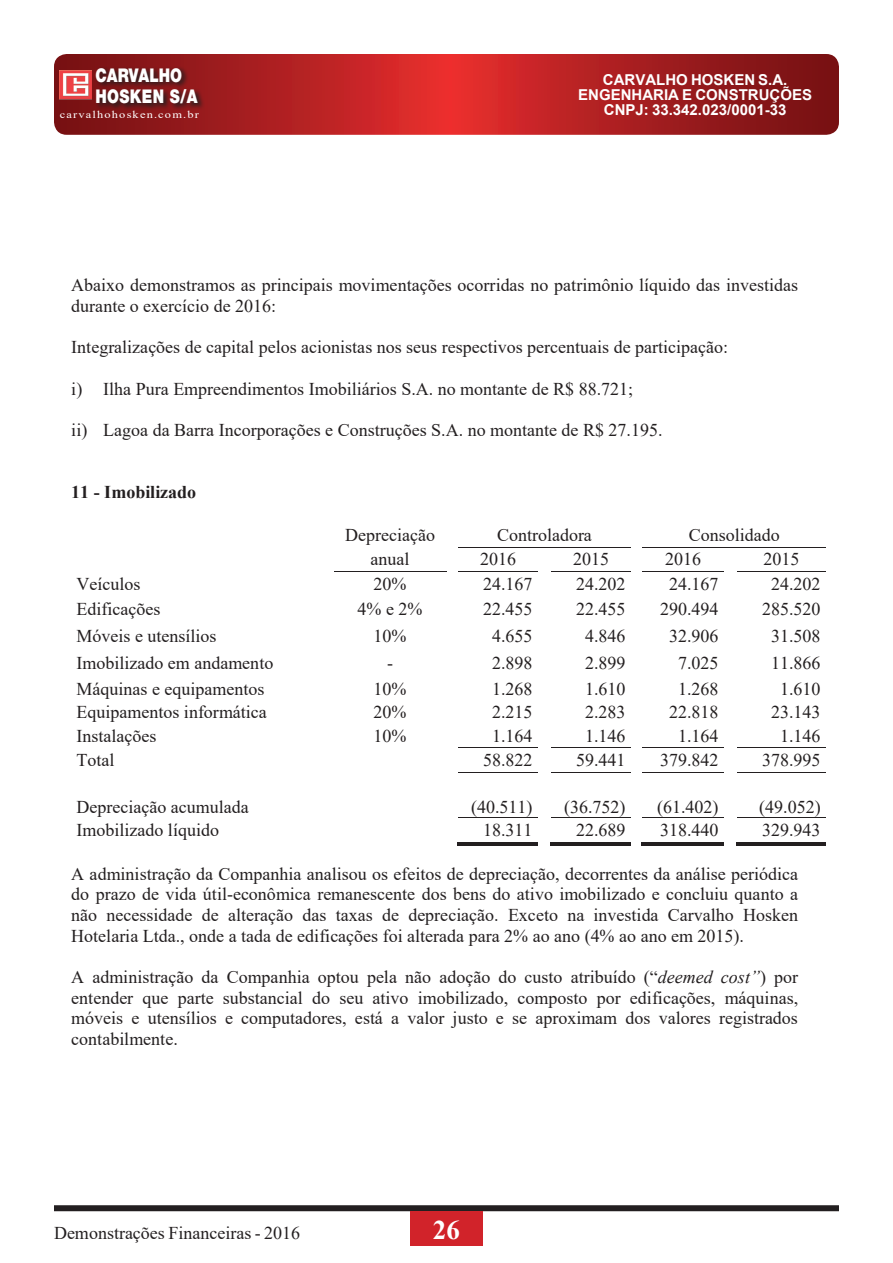
<style>
.page{position:relative;width:893px;height:1263px;background:#fff}
.page>*{position:absolute;margin:0;border:0;box-sizing:border-box;transform-origin:0 0}
.t1{font:700 27px "Times New Roman";color:#fff}
.t2{font:900 18.9px/21.6px "Helvetica Neue";color:#fff;scale:.79 1}
.t3{font:18px/20.7px "Times New Roman";color:#231f20;text-align:justify}
.t4{font:700 18px "Times New Roman";color:#231f20}
.t5{font:700 15px/15px "Arial";color:#fff;text-align:center}
.t6{font:10.5px "Times New Roman";letter-spacing:.095em;color:#fff;scale:1.18 1}
.s1{font-style:italic}
</style>
<div class="page">
<div style="left:54px;top:1205px;width:785px;height:6px;background:#231f20"></div>
<div style="left:410px;top:1212px;width:73px;height:34px;background:#d1232a"></div>
<svg style="left:54px;top:54px;width:785px;height:81px;background:#ac1f21"></svg>
<svg style="left:95px;top:66px;width:110px;height:45px;background:#69181a"></svg>
<img style="left:60px;top:70px;width:32px;height:29px">
<hr style="left:458px;top:547px;width:80px;height:1px;background:#231f20">
<svg style="left:538px;top:547px;width:14px;height:1px"></svg>
<hr style="left:552px;top:547px;width:79px;height:1px;background:#231f20">
<hr style="left:643px;top:547px;width:81px;height:1px;background:#231f20">
<svg style="left:724px;top:547px;width:14px;height:1px"></svg>
<hr style="left:738px;top:547px;width:88px;height:1px;background:#231f20">
<hr style="left:334px;top:571px;width:112px;height:1px;background:#231f20">
<hr style="left:458px;top:571px;width:80px;height:1px;background:#231f20">
<hr style="left:551px;top:571px;width:80px;height:1px;background:#231f20">
<hr style="left:643px;top:571px;width:81px;height:1px;background:#231f20">
<hr style="left:737px;top:571px;width:89px;height:1px;background:#231f20">
<hr style="left:458px;top:747px;width:80px;height:1px;background:#231f20">
<hr style="left:551px;top:747px;width:80px;height:1px;background:#231f20">
<hr style="left:643px;top:747px;width:81px;height:1px;background:#231f20">
<hr style="left:737px;top:747px;width:89px;height:1px;background:#231f20">
<hr style="left:458px;top:772px;width:80px;height:1px;background:#231f20">
<hr style="left:551px;top:772px;width:80px;height:1px;background:#231f20">
<hr style="left:643px;top:772px;width:81px;height:1px;background:#231f20">
<hr style="left:737px;top:772px;width:89px;height:1px;background:#231f20">
<hr style="left:458px;top:817px;width:80px;height:1px;background:#231f20">
<hr style="left:551px;top:817px;width:80px;height:1px;background:#231f20">
<hr style="left:643px;top:817px;width:81px;height:1px;background:#231f20">
<hr style="left:737px;top:817px;width:89px;height:1px;background:#231f20">
<hr style="left:457px;top:845px;width:81px;height:1px;background:#231f20">
<hr style="left:457px;top:842px;width:81px;height:1px;background:#231f20">
<hr style="left:550px;top:845px;width:81px;height:1px;background:#231f20">
<hr style="left:550px;top:842px;width:81px;height:1px;background:#231f20">
<hr style="left:642px;top:845px;width:82px;height:1px;background:#231f20">
<hr style="left:642px;top:842px;width:82px;height:1px;background:#231f20">
<hr style="left:736px;top:845px;width:90px;height:1px;background:#231f20">
<hr style="left:736px;top:842px;width:90px;height:1px;background:#231f20">
<p class="t2" style="left:95px;top:64px;width:131px">CARVALHO<br>HOSKEN S/A</p>
<p class="t6" style="left:60px;top:107px;width:119px">carvalhohosken.com.br</p>
<p class="t5" style="left:578px;top:73px;width:235px">CARVALHO HOSKEN S.A.<br>ENGENHARIA E CONSTRUÇÕES<br>CNPJ: 33.342.023/0001-33</p>
<p class="t3" style="left:71px;top:274px;width:728px">Abaixo demonstramos as principais movimentações ocorridas no patrimônio líquido das investidas durante o exercício de 2016:</p>
<p class="t3" style="left:71px;top:336px;width:658px">Integralizações de capital pelos acionistas nos seus respectivos percentuais de participação:</p>
<p class="t3" style="left:71px;top:378px;width:563px">i) Ilha Pura Empreendimentos Imobiliários S.A. no montante de R$ 88.721;</p>
<p class="t3" style="left:71px;top:419px;width:593px">ii) Lagoa da Barra Incorporações e Construções S.A. no montante de R$ 27.195.</p>
<p class="t4" style="left:71px;top:479px;width:126px">11 - Imobilizado</p>
<p class="t3" style="left:345px;top:524px;width:91px">Depreciação</p>
<p class="t3" style="left:497px;top:524px;width:96px">Controladora</p>
<p class="t3" style="left:689px;top:524px;width:93px">Consolidado</p>
<p class="t3" style="left:371px;top:548px;width:41px">anual</p>
<p class="t3" style="left:480px;top:548px;width:37px">2016</p>
<p class="t3" style="left:573px;top:548px;width:37px">2015</p>
<p class="t3" style="left:665px;top:548px;width:37px">2016</p>
<p class="t3" style="left:763px;top:548px;width:37px">2015</p>
<p class="t3" style="left:77px;top:573px;width:66px">Veículos</p>
<p class="t3" style="left:374px;top:573px;width:34px">20%</p>
<p class="t3" style="left:483px;top:573px;width:51px">24.167</p>
<p class="t3" style="left:576px;top:573px;width:51px">24.202</p>
<p class="t3" style="left:669px;top:573px;width:51px">24.167</p>
<p class="t3" style="left:771px;top:573px;width:51px">24.202</p>
<p class="t3" style="left:77px;top:598px;width:86px">Edificações</p>
<p class="t3" style="left:357px;top:598px;width:67px">4% e 2%</p>
<p class="t3" style="left:483px;top:598px;width:51px">22.455</p>
<p class="t3" style="left:576px;top:598px;width:51px">22.455</p>
<p class="t3" style="left:660px;top:598px;width:60px">290.494</p>
<p class="t3" style="left:762px;top:598px;width:60px">285.520</p>
<p class="t3" style="left:77px;top:625px;width:142px">Móveis e utensílios</p>
<p class="t3" style="left:374px;top:625px;width:34px">10%</p>
<p class="t3" style="left:492px;top:625px;width:42px">4.655</p>
<p class="t3" style="left:585px;top:625px;width:42px">4.846</p>
<p class="t3" style="left:669px;top:625px;width:51px">32.906</p>
<p class="t3" style="left:771px;top:625px;width:51px">31.508</p>
<p class="t3" style="left:77px;top:652px;width:198px">Imobilizado em andamento</p>
<p class="t3" style="left:387px;top:652px;width:7px">-</p>
<p class="t3" style="left:492px;top:652px;width:42px">2.898</p>
<p class="t3" style="left:585px;top:652px;width:42px">2.899</p>
<p class="t3" style="left:678px;top:652px;width:42px">7.025</p>
<p class="t3" style="left:771px;top:652px;width:51px">11.866</p>
<p class="t3" style="left:77px;top:678px;width:189px">Máquinas e equipamentos</p>
<p class="t3" style="left:374px;top:678px;width:34px">10%</p>
<p class="t3" style="left:492px;top:678px;width:42px">1.268</p>
<p class="t3" style="left:585px;top:678px;width:42px">1.610</p>
<p class="t3" style="left:678px;top:678px;width:42px">1.268</p>
<p class="t3" style="left:780px;top:678px;width:42px">1.610</p>
<p class="t3" style="left:77px;top:701px;width:192px">Equipamentos informática</p>
<p class="t3" style="left:374px;top:701px;width:34px">20%</p>
<p class="t3" style="left:492px;top:701px;width:42px">2.215</p>
<p class="t3" style="left:585px;top:701px;width:42px">2.283</p>
<p class="t3" style="left:669px;top:701px;width:51px">22.818</p>
<p class="t3" style="left:771px;top:701px;width:51px">23.143</p>
<p class="t3" style="left:77px;top:725px;width:81px">Instalações</p>
<p class="t3" style="left:374px;top:725px;width:34px">10%</p>
<p class="t3" style="left:492px;top:725px;width:42px">1.164</p>
<p class="t3" style="left:585px;top:725px;width:42px">1.146</p>
<p class="t3" style="left:678px;top:725px;width:42px">1.164</p>
<p class="t3" style="left:780px;top:725px;width:42px">1.146</p>
<p class="t3" style="left:77px;top:749px;width:40px">Total</p>
<p class="t3" style="left:483px;top:749px;width:51px">58.822</p>
<p class="t3" style="left:576px;top:749px;width:51px">59.441</p>
<p class="t3" style="left:660px;top:749px;width:60px">379.842</p>
<p class="t3" style="left:762px;top:749px;width:60px">378.995</p>
<p class="t3" style="left:77px;top:796px;width:174px">Depreciação acumulada</p>
<p class="t3" style="left:471px;top:796px;width:63px">(40.511)</p>
<p class="t3" style="left:564px;top:796px;width:63px">(36.752)</p>
<p class="t3" style="left:657px;top:796px;width:63px">(61.402)</p>
<p class="t3" style="left:759px;top:796px;width:63px">(49.052)</p>
<p class="t3" style="left:77px;top:819px;width:144px">Imobilizado líquido</p>
<p class="t3" style="left:483px;top:819px;width:51px">18.311</p>
<p class="t3" style="left:576px;top:819px;width:51px">22.689</p>
<p class="t3" style="left:660px;top:819px;width:60px">318.440</p>
<p class="t3" style="left:762px;top:819px;width:60px">329.943</p>
<p class="t3" style="left:71px;top:862px;width:728px">A administração da Companhia analisou os efeitos de depreciação, decorrentes da análise periódica do prazo de vida útil-econômica remanescente dos bens do ativo imobilizado e concluiu quanto a não necessidade de alteração das taxas de depreciação. Exceto na investida Carvalho Hosken Hotelaria Ltda., onde a tada de edificações foi alterada para 2% ao ano (4% ao ano em 2015).</p>
<p class="t3" style="left:71px;top:966px;width:728px">A administração da Companhia optou pela não adoção do custo atribuído (“<span class="s1">deemed cost”</span>) por entender que parte substancial do seu ativo imobilizado, composto por edificações, máquinas, móveis e utensílios e computadores, está a valor justo e se aproximam dos valores registrados contabilmente.</p>
<p class="t3" style="left:54px;top:1222px;width:248px">Demonstrações Financeiras - 2016</p>
<h1 class="t1" style="left:433px;top:1210px;width:28px">26</h1>
</div>
